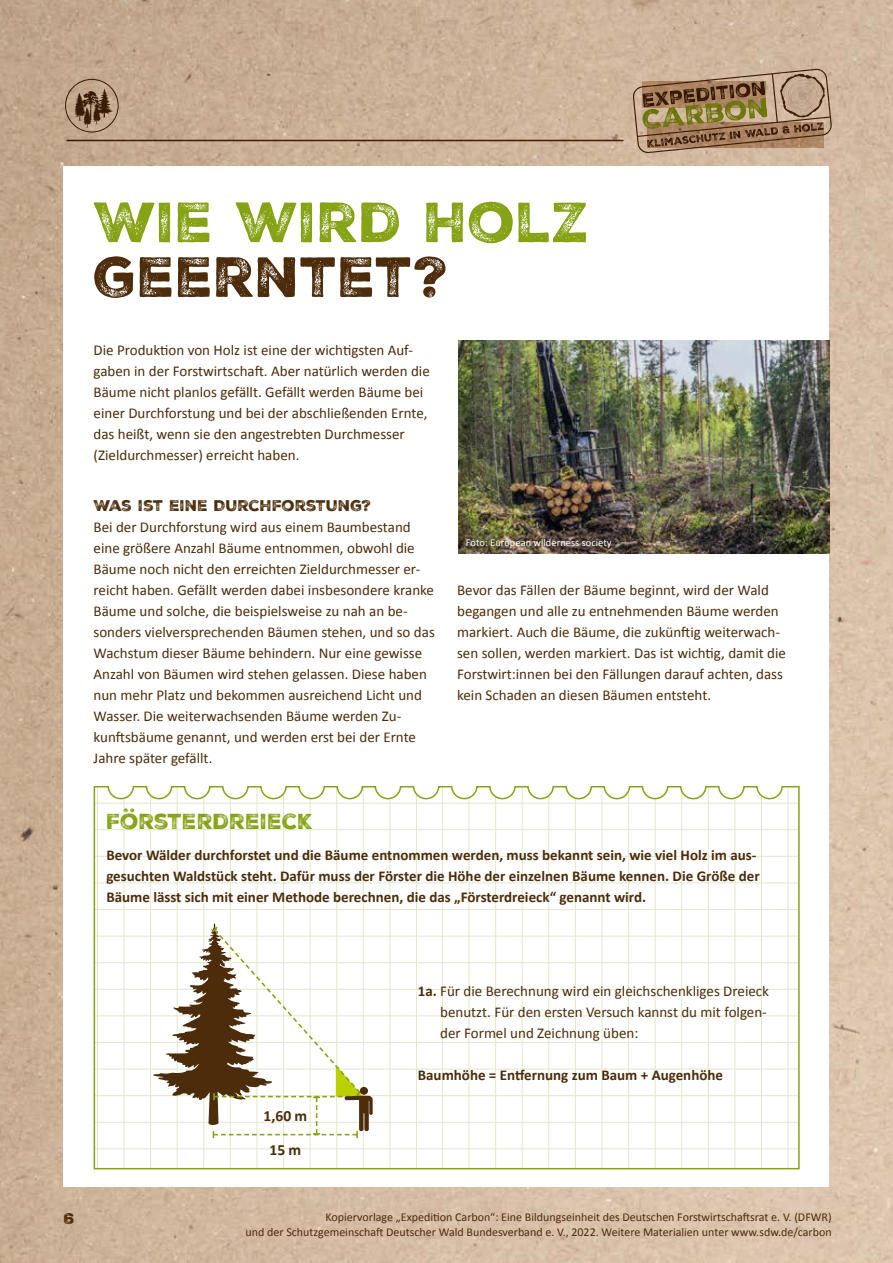
<style>
.page{position:relative;width:893px;height:1263px;background:#fff}
.page>*{position:absolute;margin:0;border:0;box-sizing:border-box;transform-origin:0 0}
.t1{font:54.75px "Nexa Rust Sans Black 03";color:#86a315}
.t2{font:54.75px "Nexa Rust Sans Black 03";color:#4c2c0a}
.t3{font:21px "Nexa Rust Sans Black 03";color:#86a315}
.t4{font:700 15.6px "Calibri";color:#4c2c0a}
.t5{font:15px/21px "Calibri";color:#4c2c0a}
.t6{font:700 15px/21px "Calibri";color:#4c2c0a}
.t7{font:15px "Nexa Rust Sans Black 03";color:#4c2c0a}
.t8{font:12px/15px "Calibri";color:#4c2c0a;text-align:right}
.t9{font:10.5px "Calibri";color:#fff}
.s1{font-weight:700}
</style>
<div class="page">
<img style="left:0;top:0;width:893px;height:1263px">
<div style="left:64px;top:166px;width:765px;height:1020px;background:#fff"></div>
<svg style="left:93px;top:786px;width:707px;height:384px"></svg>
<hr style="left:67px;top:140px;width:556px;height:1px;background:#4c2c0a">
<svg style="left:633px;top:69px;width:199px;height:84px;background:#a48766"></svg>
<div style="left:65px;top:79px;width:54px;height:53px;border:1px solid #4c2c0a;border-radius:50%"></div>
<svg style="left:75px;top:88px;width:38px;height:40px;background:#886d54"></svg>
<img style="left:458px;top:340px;width:371px;height:213px">
<svg style="left:153px;top:923px;width:220px;height:215px"></svg>
<div style="left:360px;top:1087px;width:8px;height:8px;background:#4c2c0a;border-radius:50%"></div>
<h1 class="t1" style="left:94px;top:185px;width:498px">WIE WIRD HOLZ</h1>
<h1 class="t2" style="left:94px;top:240px;width:357px">GEERNTET?</h1>
<p class="t5" style="left:94px;top:339px;width:338px">Die Produktion von Holz ist eine der wichtigsten Auf&shy;gaben in der Forstwirtschaft. Aber natürlich werden die Bäume nicht planlos gefällt. Gefällt werden Bäume bei einer Durchforstung und bei der abschließenden Ernte, das heißt, wenn sie den angestrebten Durchmesser (Zieldurchmesser) erreicht haben.</p>
<p class="t7" style="left:94px;top:495px;width:279px">WAS IST EINE DURCHFORSTUNG?</p>
<p class="t5" style="left:94px;top:516px;width:343px">Bei der Durchforstung wird aus einem Baumbestand eine größere Anzahl Bäume entnommen, obwohl die Bäume noch nicht den erreichten Zieldurchmesser er&shy;reicht haben. Gefällt werden dabei insbesondere kranke Bäume und solche, die beispielsweise zu nah an be&shy;sonders vielversprechenden Bäumen stehen, und so das Wachstum dieser Bäume behindern. Nur eine gewisse Anzahl von Bäumen wird stehen gelassen. Diese haben nun mehr Platz und bekommen ausreichend Licht und Wasser. Die weiterwachsenden Bäume werden Zu&shy;kunftsbäume genannt, und werden erst bei der Ernte Jahre später gefällt.</p>
<h2 class="t3" style="left:106px;top:808px;width:208px">FÖRSTERDREIECK</h2>
<p class="t9" style="left:466px;top:536px;width:147px">Foto: European wilderness society</p>
<p class="t5" style="left:457px;top:579px;width:330px">Bevor das Fällen der Bäume beginnt, wird der Wald begangen und alle zu entnehmenden Bäume werden markiert. Auch die Bäume, die zukünftig weiterwach&shy;sen sollen, werden markiert. Das ist wichtig, damit die Forstwirt:innen bei den Fällungen darauf achten, dass kein Schaden an diesen Bäumen entsteht.</p>
<p class="t6" style="left:106px;top:845px;width:655px">Bevor Wälder durchforstet und die Bäume entnommen werden, muss bekannt sein, wie viel Holz im aus&shy;gesuchten Waldstück steht. Dafür muss der Förster die Höhe der einzelnen Bäume kennen. Die Größe der<br>Bäume lässt sich mit einer Methode berechnen, die das „Försterdreieck“ genannt wird.</p>
<p class="t7" style="left:64px;top:1208px;width:12px">6</p>
<p class="t4" style="left:263px;top:1105px;width:45px">1,60 m</p>
<p class="t4" style="left:269px;top:1140px;width:33px">15 m</p>
<p class="t5" style="left:440px;top:981px;width:330px;text-indent:-22px"><span class="s1">1a.</span> Für die Berechnung wird ein gleichschenkliges Dreieck benutzt. Für den ersten Versuch kannst du mit folgen&shy;der Formel und Zeichnung üben:</p>
<p class="t6" style="left:418px;top:1065px;width:307px">Baumhöhe = Entfernung zum Baum + Augenhöhe</p>
<p class="t8" style="left:246px;top:1209px;width:588px">Kopiervorlage „Expedition Carbon“: Eine Bildungseinheit des Deutschen Forstwirtschaftsrat e. V. (DFWR)<br>und der Schutzgemeinschaft Deutscher Wald Bundesverband e. V., 2022. Weitere Materialien unter www.sdw.de/carbon</p>
</div>
